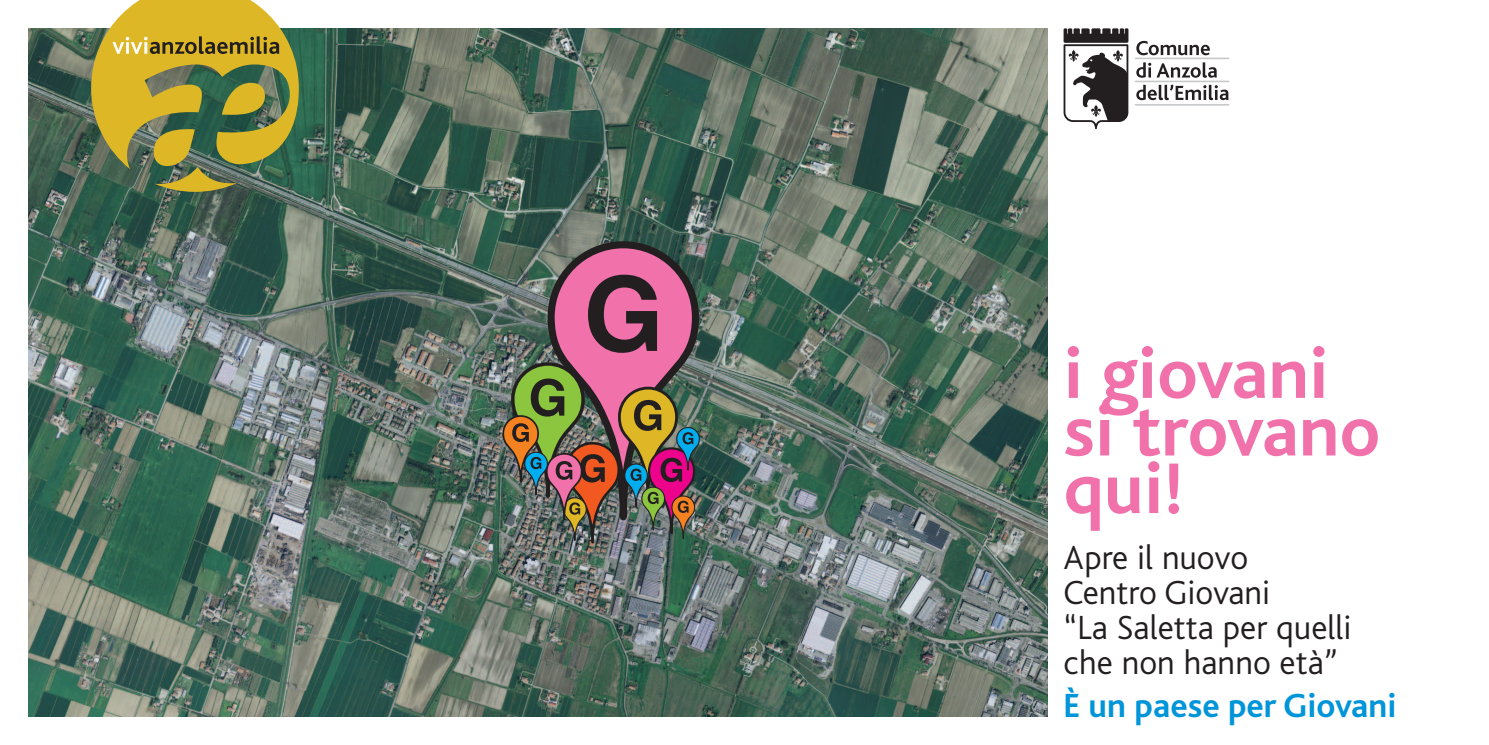
<style>
.page{position:relative;width:1489px;height:745px;background:#fff}
.page>*{position:absolute;margin:0;border:0;box-sizing:border-box;transform-origin:0 0}
.t1{font:700 75px/57.5px "Bliss";color:#f171ab}
.t2{font:300 35px/35px "Bliss";color:#231f20}
.t3{font:700 35px "Bliss";color:#0095d9}
</style>
<div class="page">
<img style="left:28px;top:28px;width:1019px;height:688px">
<svg style="left:1136px;top:84px;width:92px;height:16px"></svg>
<svg style="left:1136px;top:62px;width:80px;height:16px"></svg>
<svg style="left:1136px;top:41px;width:73px;height:14px"></svg>
<hr style="left:1135px;top:58px;width:93px;height:1px;background:#c7c8ca">
<hr style="left:1135px;top:81px;width:93px;height:1px;background:#c7c8ca">
<hr style="left:1135px;top:104px;width:93px;height:1px;background:#c7c8ca">
<svg style="left:1063px;top:28px;width:65px;height:101px"></svg>
<svg style="left:91px;top:0;width:208px;height:192px;background:#9f9742"></svg>
<svg style="left:544px;top:237px;width:158px;height:286px;background:#4e645b"></svg>
<img style="left:501px;top:244px;width:199px;height:300px">
<h1 class="t1" style="left:1063px;top:346px;width:318px">i giovani si trovano qui!</h1>
<p class="t2" style="left:1063px;top:540px;width:289px">Apre il nuovo<br>Centro Giovani<br>“La Saletta per quelli che non hanno età”</p>
<p class="t3" style="left:1063px;top:686px;width:334px">è un paese per Giovani</p>
</div>
